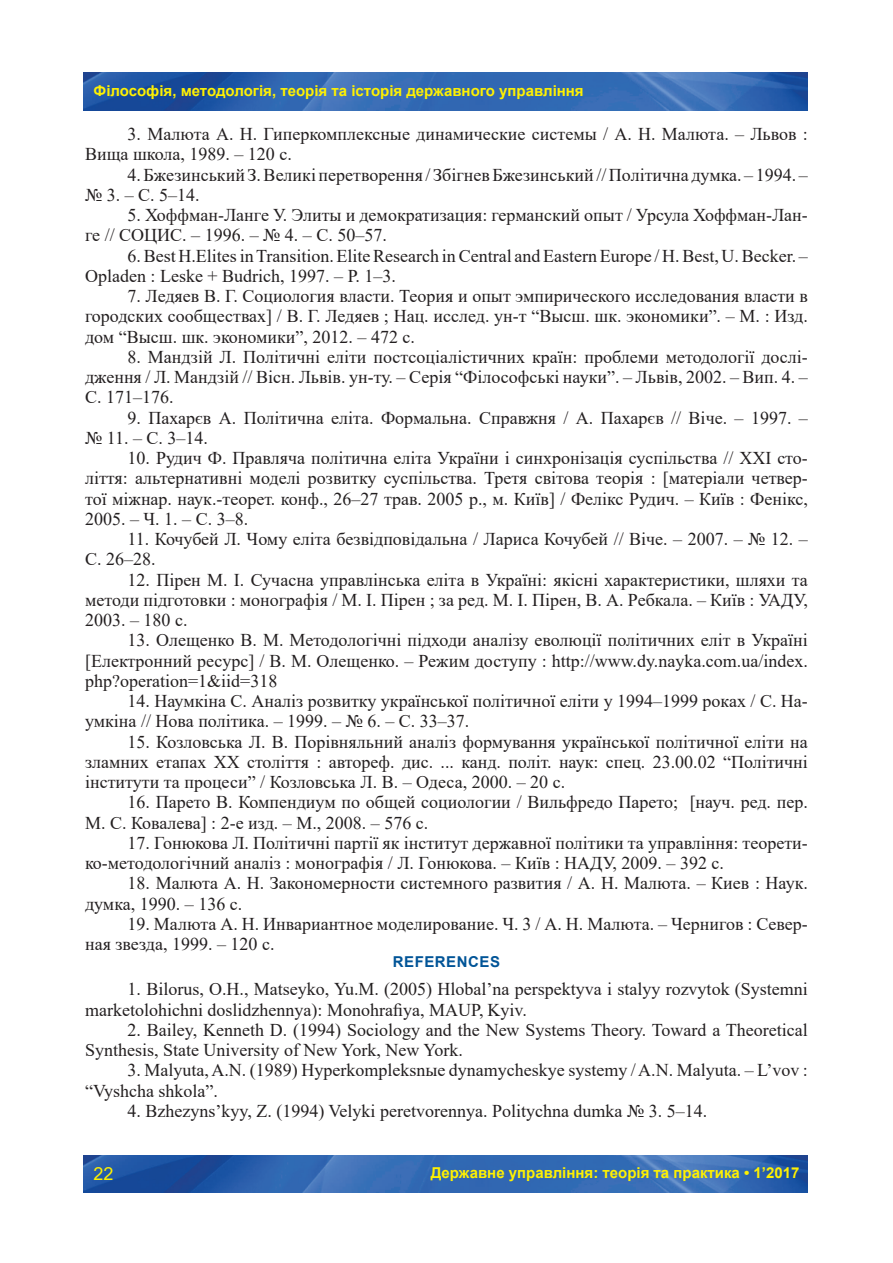
<style>
.page{position:relative;width:893px;height:1263px;background:#fff}
.page>*{position:absolute;margin:0;border:0;box-sizing:border-box;transform-origin:0 0}
.t1{font:18px/20.2px "Times New Roman";color:#231f20}
.t2{font:18px "Arial";color:#fff101}
.t3{font:700 15px "Arial";color:#fff101}
.t4{font:700 15px "Arial";letter-spacing:.035em;color:#015497}
</style>
<div class="page">
<img style="left:84px;top:1155px;width:724px;height:37px">
<img style="left:84px;top:73px;width:724px;height:37px">
<p class="t3" style="left:94px;top:80px;width:492px">Філософія, методологія, теорія та історія державного управління</p>
<p class="t1" style="left:85px;top:123px;width:724px;text-indent:43px">3. Малюта А. Н. Гиперкомплексные динамические системы / А. Н. Малюта. – Львов :<br>Вища школа, 1989. – 120 с.</p>
<p class="t1" style="left:85px;top:164px;width:724px;text-indent:43px">4. Бжезинський З. Великі перетворення / Збігнев Бжезинський // Політична думка. – 1994. – № 3. – С. 5–14.</p>
<p class="t1" style="left:85px;top:204px;width:724px;text-indent:43px">5. Хоффман-Ланге У. Элиты и демократизация: германский опыт / Урсула Хоффман-Лан&shy;ге // СОЦИС. – 1996. – № 4. – С. 50–57.</p>
<p class="t1" style="left:85px;top:245px;width:724px;text-indent:43px">6. Best H.Elites in Transition. Elite Research in Central and Eastern Europe / H. Best, U. Becker. –<br>Opladen : Leske + Budrich, 1997. – Р. 1–3.</p>
<p class="t1" style="left:85px;top:285px;width:724px;text-align:justify;text-indent:43px">7. Ледяев В. Г. Социология власти. Теория и опыт эмпирического исследования власти в городских сообществах] / В. Г. Ледяев ; Нац. исслед. ун-т “Высш. шк. экономики”. – М. : Изд. дом “Высш. шк. экономики”, 2012. – 472 с.</p>
<p class="t1" style="left:85px;top:346px;width:724px;text-align:justify;text-indent:43px">8. Мандзій Л. Політичні еліти постсоціалістичних країн: проблеми методології дослі&shy;дження / Л. Мандзій // Вісн. Львів. ун-ту. – Серія “Філософські науки”. – Львів, 2002. – Вип. 4. – С. 171–176.</p>
<p class="t1" style="left:85px;top:407px;width:724px;text-indent:43px">9. Пахарєв А. Політична еліта. Формальна. Справжня / А. Пахарєв // Віче. – 1997. – № 11. – С. 3–14.</p>
<p class="t1" style="left:85px;top:447px;width:724px;text-align:justify;text-indent:43px">10. Рудич Ф. Правляча політична еліта України і синхронізація суспільства // ХХІ сто&shy;ліття: альтернативні моделі розвитку суспільства. Третя світова теорія : [матеріали четвер&shy;тої міжнар. наук.-теорет. конф., 26–27 трав. 2005 р., м. Київ] / Фелікс Рудич. – Київ : Фенікс, 2005. – Ч. 1. – С. 3–8.</p>
<p class="t1" style="left:85px;top:528px;width:724px;text-indent:43px">11. Кочубей Л. Чому еліта безвідповідальна / Лариса Кочубей // Віче. – 2007. – № 12. –<br>С. 26–28.</p>
<p class="t1" style="left:85px;top:569px;width:724px;text-align:justify;text-indent:43px">12. Пірен М. І. Сучасна управлінська еліта в Україні: якісні характеристики, шляхи та методи підготовки : монографія / М. І. Пірен ; за ред. М. І. Пірен, В. А. Ребкала. – Київ : УАДУ, 2003. – 180 с.</p>
<p class="t1" style="left:85px;top:630px;width:724px;text-align:justify;text-indent:43px">13. Олещенко В. М. Методологічні підходи аналізу еволюції політичних еліт в Україні [Електронний ресурс] / В. М. Олещенко. – Режим доступу : http://www.dy.nayka.com.ua/index. php?operation=1&amp;iid=318</p>
<p class="t1" style="left:85px;top:690px;width:724px;text-indent:43px">14. Наумкіна С. Аналіз розвитку української політичної еліти у 1994–1999 роках / С. На&shy;умкіна // Нова політика. – 1999. – № 6. – С. 33–37.</p>
<p class="t1" style="left:85px;top:731px;width:724px;text-align:justify;text-indent:43px">15. Козловська Л. В. Порівняльний аналіз формування української політичної еліти на зламних етапах ХХ століття : автореф. дис. ... канд. політ. наук: спец. 23.00.02 “Політичні інститути та процеси” / Козловська Л. В. – Одеса, 2000. – 20 с.</p>
<p class="t1" style="left:85px;top:792px;width:724px;text-indent:43px">16. Парето В. Компендиум по общей социологии / Вильфредо Парето; [науч. ред. пер.<br>М. С. Ковалева] : 2-е изд. – М., 2008. – 576 с.</p>
<p class="t1" style="left:85px;top:832px;width:724px;text-indent:43px">17. Гонюкова Л. Політичні партії як інститут державної політики та управління: теорети&shy;ко-методологічний аналіз : монографія / Л. Гонюкова. – Київ : НАДУ, 2009. – 392 с.</p>
<p class="t1" style="left:85px;top:873px;width:724px;text-indent:43px">18. Малюта А. Н. Закономерности системного развития / А. Н. Малюта. – Киев : Наук. думка, 1990. – 136 с.</p>
<p class="t1" style="left:85px;top:913px;width:724px;text-indent:43px">19. Малюта А. Н. Инвариантное моделирование. Ч. 3 / А. Н. Малюта. – Чернигов : Север&shy;ная звезда, 1999. – 120 с.</p>
<p class="t4" style="left:393px;top:951px;width:109px">REFERENCES</p>
<p class="t1" style="left:85px;top:979px;width:724px;text-indent:43px">1. Bilorus, O.H., Matseyko, Yu.M. (2005) Hlobal’na perspektyva i stalyy rozvytok (Systemni marketolohichni doslidzhennya): Monohrafiya, MAUP, Kyiv.</p>
<p class="t1" style="left:85px;top:1019px;width:724px;text-indent:43px">2. Bailey, Kenneth D. (1994) Sociology and the New Systems Theory. Toward a Theoretical<br>Synthesis, State University of New York, New York.</p>
<p class="t1" style="left:85px;top:1060px;width:724px;text-indent:43px">3. Malyuta, A.N. (1989) Hyperkompleksnыe dynamycheskye systemy / A.N. Malyuta. – L’vov : “Vyshcha shkola”.</p>
<p class="t1" style="left:128px;top:1100px;width:581px">4. Bzhezyns’kyy, Z. (1994) Velyki peretvorennya. Politychna dumka № 3. 5–14.</p>
<p class="t2" style="left:94px;top:1161px;width:22px">22</p>
<p class="t3" style="left:431px;top:1162px;width:370px">Державне управління: теорія та практика • 1’2017</p>
</div>
